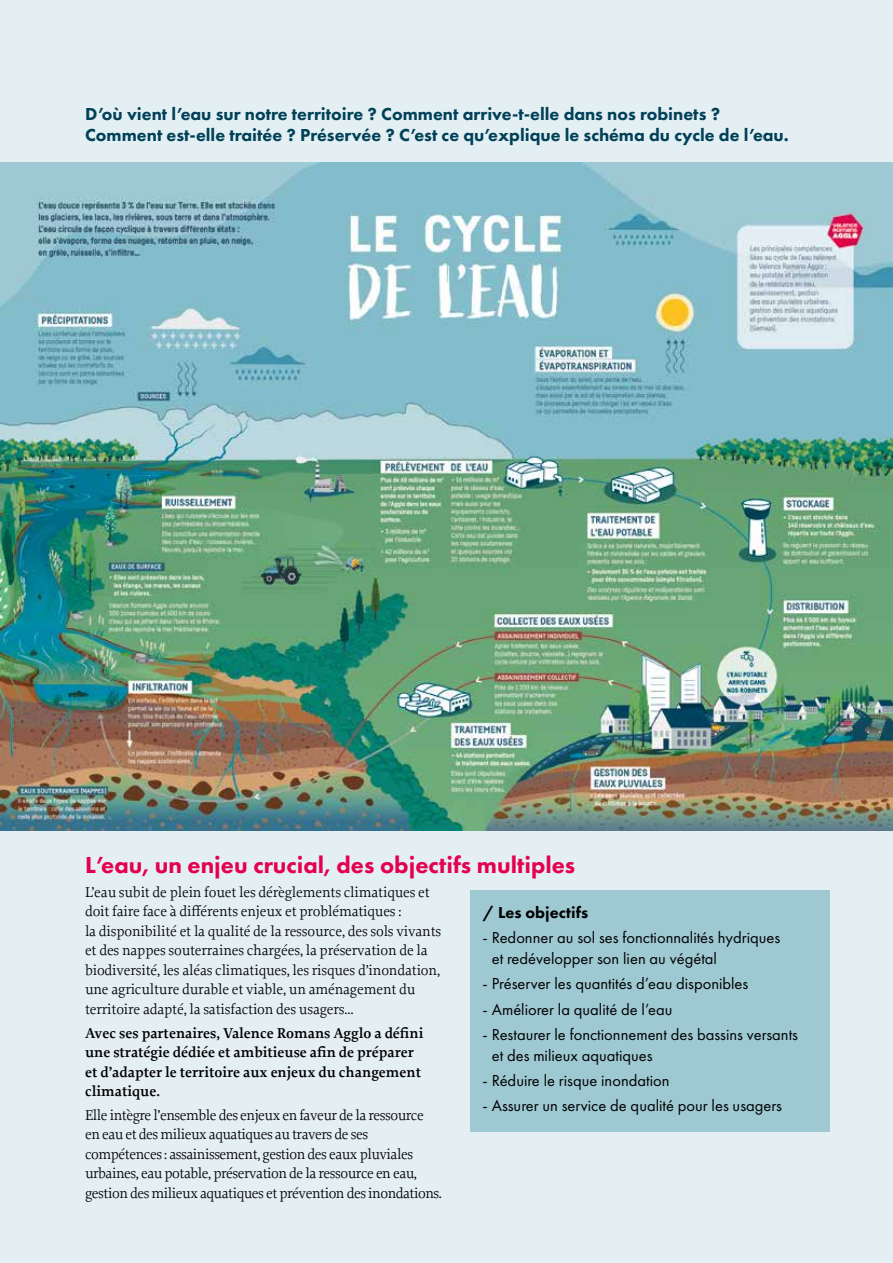
<style>
.page{position:relative;width:893px;height:1263px;background:#e4eff3}
.page>*{position:absolute;margin:0;border:0;box-sizing:border-box;transform-origin:0 0}
.t1{font:800 24px "Futura PT";color:#e5004f}
.t2{font:800 18px/21.6px "Futura PT";color:#004158}
.t3{font:16.5px/21px "Futura PT";color:#000}
.t4{font:800 16.5px "Futura PT";color:#000}
.t5{font:15px/19.5px "Proforma";letter-spacing:-.01em;color:#000}
.t6{font:15px/19.5px "Proforma";letter-spacing:-.03em;color:#000}
.t7{font:600 15px/19.5px "Proforma";color:#000}
</style>
<div class="page">
<img style="left:0;top:162px;width:893px;height:669px">
<div style="left:470px;top:890px;width:359px;height:242px;background:#9ec9d3"></div>
<p class="t2" style="left:85px;top:103px;width:705px">D’où vient l’eau sur notre territoire ? Comment arrive-t-elle dans nos robinets ?<br>Comment est-elle traitée ? Préservée ? C’est ce qu’explique le schéma du cycle de l’eau.</p>
<h1 class="t1" style="left:85px;top:850px;width:492px">L’eau, un enjeu crucial, des objectifs multiples</h1>
<p class="t5" style="left:85px;top:882px;width:358px">L’eau subit de plein fouet les dérèglements climatiques et doit faire face à différents enjeux et problématiques :<br>la disponibilité et la qualité de la ressource, des sols vivants et des nappes souterraines chargées, la préservation de la biodiversité, les aléas climatiques, les risques d’inondation, une agriculture durable et viable, un aménagement du territoire adapté, la satisfaction des usagers…</p>
<p class="t7" style="left:85px;top:1023px;width:340px">Avec ses partenaires, Valence Romans Agglo a défini une stratégie dédiée et ambitieuse afin de préparer et d’adapter le territoire aux enjeux du changement climatique.</p>
<p class="t6" style="left:85px;top:1105px;width:358px">Elle intègre l’ensemble des enjeux en faveur de la ressource en eau et des milieux aquatiques au travers de ses compétences : assainissement, gestion des eaux pluviales urbaines, eau potable, préservation de la ressource en eau, gestion des milieux aquatiques et prévention des inondations.</p>
<p class="t4" style="left:483px;top:902px;width:107px">/ Les objectifs</p>
<p class="t3" style="left:492px;top:927px;width:290px;text-indent:-9px">- Redonner au sol ses fonctionnalités hydriques et redévelopper son lien au végétal</p>
<p class="t3" style="left:483px;top:973px;width:267px">- Préserver les quantités d’eau disponibles</p>
<p class="t3" style="left:483px;top:998px;width:191px">- Améliorer la qualité de l’eau</p>
<p class="t3" style="left:492px;top:1024px;width:308px;text-indent:-9px">- Restaurer le fonctionnement des bassins versants et des milieux aquatiques</p>
<p class="t3" style="left:483px;top:1070px;width:188px">- Réduire le risque inondation</p>
<p class="t3" style="left:483px;top:1095px;width:301px">- Assurer un service de qualité pour les usagers</p>
</div>
